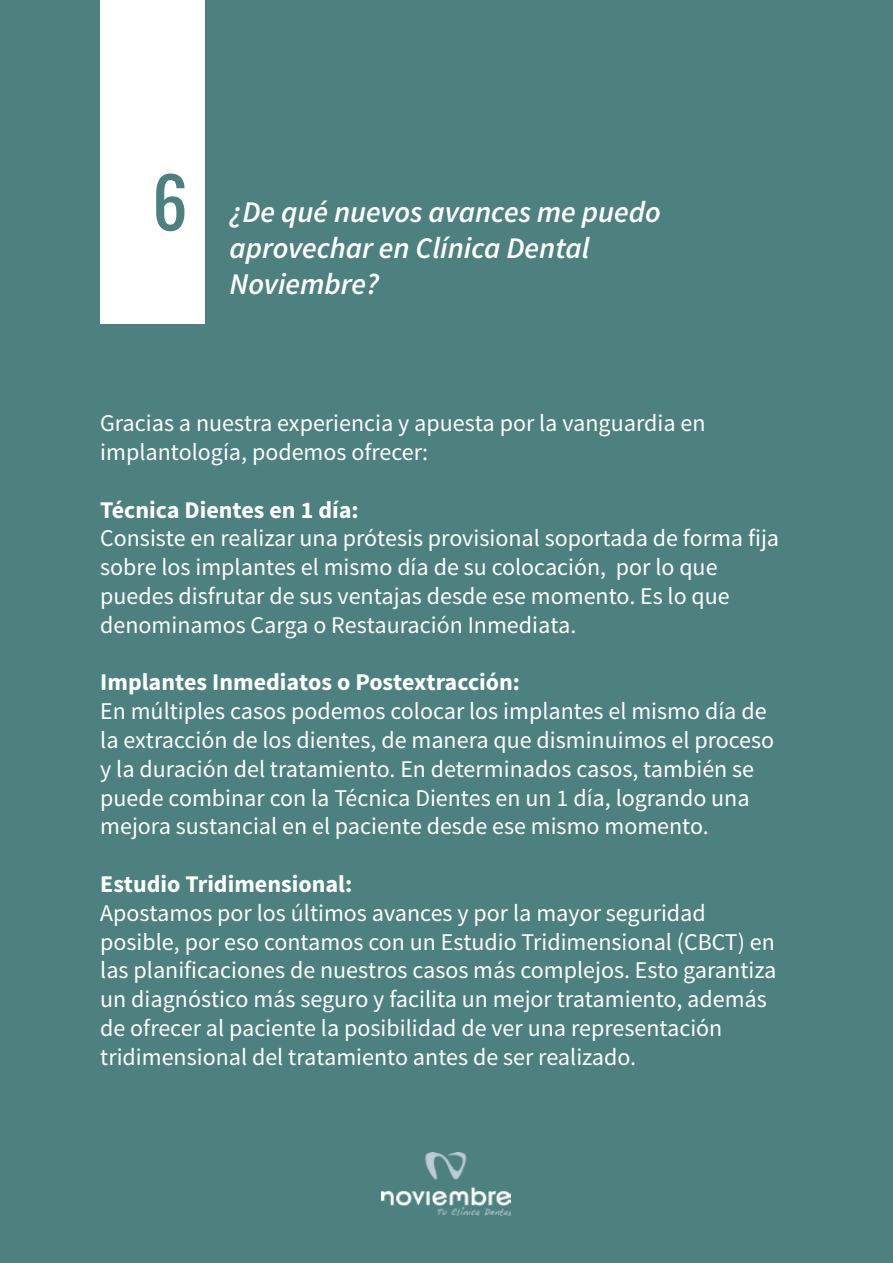
<style>
.page{position:relative;width:893px;height:1263px;background:#4d8180}
.page>*{position:absolute;margin:0;border:0;box-sizing:border-box;transform-origin:0 0}
.t1{font:64.65px "Oswald";color:#4d8180}
.t2{font:italic 600 30px/36px "Source Sans Pro";color:#fff}
.t3{font:24px/28.8px "Source Sans Pro";color:#fff}
.t4{font:700 24px "Source Sans Pro";color:#fff}
</style>
<div class="page">
<div style="left:100px;top:0;width:105px;height:323px;background:#fff"></div>
<img style="left:381px;top:1152px;width:130px;height:64px">
<h1 class="t1" style="left:153px;top:154px;width:36px">6</h1>
<p class="t2" style="left:230px;top:194px;width:433px">¿De qué nuevos avances me puedo aprovechar en Clínica Dental<br>Noviembre?</p>
<p class="t3" style="left:100px;top:409px;width:607px">Gracias a nuestra experiencia y apuesta por la vanguardia en implantología, podemos ofrecer:</p>
<p class="t4" style="left:100px;top:494px;width:260px">Técnica Dientes en 1 día:</p>
<p class="t3" style="left:100px;top:524px;width:680px">Consiste en realizar una prótesis provisional soportada de forma fija sobre los implantes el mismo día de su colocación, por lo que puedes disfrutar de sus ventajas desde ese momento. Es lo que denominamos Carga o Restauración Inmediata.</p>
<p class="t4" style="left:100px;top:667px;width:421px">Implantes Inmediatos o Postextracción:</p>
<p class="t3" style="left:100px;top:697px;width:675px">En múltiples casos podemos colocar los implantes el mismo día de la extracción de los dientes, de manera que disminuimos el proceso y la duración del tratamiento. En determinados casos, también se puede combinar con la Técnica Dientes en un 1 día, logrando una mejora sustancial en el paciente desde ese mismo momento.</p>
<p class="t4" style="left:100px;top:868px;width:254px">Estudio Tridimensional:</p>
<p class="t3" style="left:100px;top:899px;width:678px">Apostamos por los últimos avances y por la mayor seguridad posible, por eso contamos con un Estudio Tridimensional (CBCT) en las planificaciones de nuestros casos más complejos. Esto garantiza un diagnóstico más seguro y facilita un mejor tratamiento, además de ofrecer al paciente la posibilidad de ver una representación tridimensional del tratamiento antes de ser realizado.</p>
</div>
